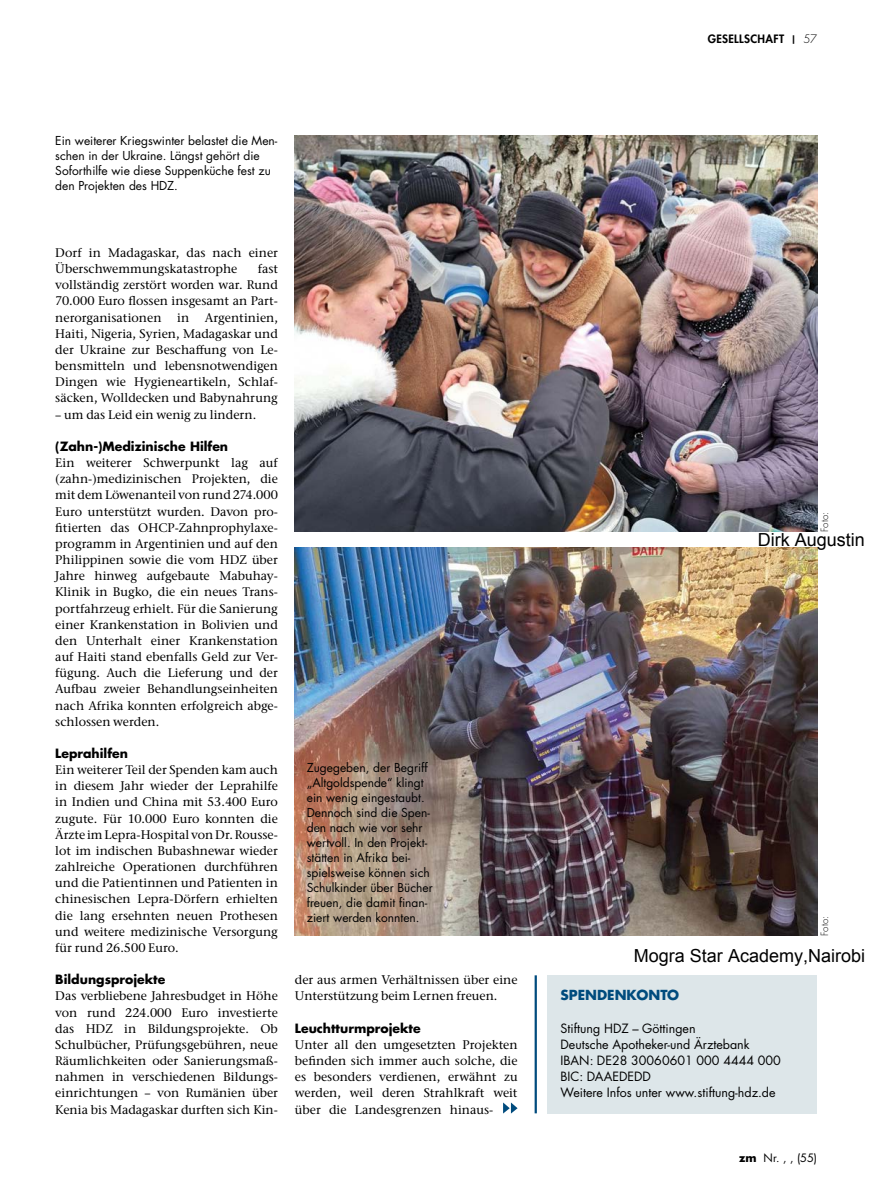
<style>
.page{position:relative;width:881px;height:1191px;background:#fff}
.page>*{position:absolute;margin:0;border:0;box-sizing:border-box;transform-origin:0 0}
.t1{font:18px "Arial";color:#000}
.t2{font:700 13.5px "Futura LT Pro";color:#004b7d}
.t3{font:500 12.45px/16.2px "Stone Serif ITC Pro";color:#000;text-align:justify}
.t4{font:12.45px/16.2px "Futura LT Pro";color:#000}
.t5{font:700 12.45px "Futura LT Pro";color:#000}
.t6{font:12px/15px "Futura LT Pro";color:#000}
.t7{font:800 11.25px "Futura LT Pro";letter-spacing:.03em;color:#000}
.t8{font:11.25px "Futura LT Pro";color:#000}
.t9{font:300 9.75px "Futura LT Pro";color:#000}
.s1{font-weight:300}
.s2{font-weight:700}
</style>
<div class="page">
<div style="left:547px;top:975px;width:269px;height:138px;background:#dde6e9"></div>
<hr style="left:534px;top:975px;width:2px;height:138px;background:#004b7d">
<img style="left:295px;top:135px;width:521px;height:396px">
<img style="left:295px;top:548px;width:521px;height:387px">
<svg style="left:503px;top:1102px;width:14px;height:11px"></svg>
<p class="t6" style="left:55px;top:133px;width:223px">Ein weiterer Kriegswinter belastet die Men&shy;schen in der Ukraine. Längst gehört die Soforthilfe wie diese Suppenküche fest zu den Projekten des HDZ.</p>
<p class="t3" style="left:55px;top:244px;width:224px">Dorf in Madagaskar, das nach einer<br>Überschwemmungskatastrophe</p>
<p class="t3" style="left:55px;top:261px;width:224px;text-indent:202px">fast vollständig zerstört worden war. Rund 70.000 Euro flossen insgesamt an Part&shy;nerorganisationen</p>
<p class="t3" style="left:55px;top:309px;width:224px;text-indent:149px">Argentinien, Haiti, Nigeria, Syrien, Madagaskar und der Ukraine zur Beschaffung von Le&shy;bensmitteln und lebensnotwendigen Dingen wie Hygieneartikeln, Schlaf&shy;säcken, Wolldecken und Babynahrung</p>
<p class="t3" style="left:55px;top:406px;width:202px">– um das Leid ein wenig zu lindern.</p>
<p class="t5" style="left:55px;top:436px;width:174px">(Zahn-)Medizinische Hilfen</p>
<p class="t3" style="left:55px;top:455px;width:224px">Ein weiterer Schwerpunkt lag auf (zahn-)medizinischen Projekten, die mit dem Löwenanteil von rund 274.000<br>Euro unterstützt wurden. Davon pro&shy;fitierten das OHCP-Zahnprophylaxe&shy;programm in Argentinien und auf den Philippinen sowie die vom HDZ über Jahre hinweg aufgebaute Mabuhay-Klinik in Bugko, die ein neues Trans&shy;portfahrzeug erhielt. Für die Sanierung einer Krankenstation in Bolivien und den Unterhalt einer Krankenstation auf Haiti stand ebenfalls Geld zur Ver&shy;fügung. Auch die Lieferung und der Aufbau zweier Behandlungseinheiten nach Afrika konnten erfolgreich abge&shy;schlossen werden.</p>
<p class="t5" style="left:55px;top:743px;width:74px">Leprahilfen</p>
<p class="t3" style="left:55px;top:762px;width:224px">Ein weiterer Teil der Spenden kam auch in diesem Jahr wieder der Leprahilfe in Indien und China mit 53.400 Euro zugute. Für 10.000 Euro konnten die Ärzte im Lepra-Hospital von Dr. Rousse&shy;lot im indischen Bubashnewar wieder zahlreiche Operationen durchführen und die Patientinnen und Patienten in chinesischen Lepra-Dörfern erhielten die lang ersehnten neuen Prothesen und weitere medizinische Versorgung für rund 26.500 Euro.</p>
<p class="t5" style="left:55px;top:970px;width:111px">Bildungsprojekte</p>
<p class="t3" style="left:55px;top:988px;width:224px">Das verbliebene Jahresbudget in Höhe von rund 224.000 Euro investierte das HDZ in Bildungsprojekte. Ob Schulbücher, Prüfungsgebühren, neue Räumlichkeiten oder Sanierungsmaß&shy;nahmen in verschiedenen Bildungs&shy;einrichtungen – von Rumänien über Kenia bis Madagaskar durften sich Kin-</p>
<p class="t3" style="left:177px;top:309px;width:14px">in</p>
<p class="t6" style="left:306px;top:760px;width:127px">Zugegeben, der Begriff „Altgoldspende“ klingt ein wenig eingestaubt.<br>Dennoch sind die Spen&shy;den nach wie vor sehr wertvoll. In den Projekt&shy;stätten in Afrika bei&shy;spielsweise können sich<br>Schulkinder über Bücher freuen, die damit finan&shy;ziert werden konnten.</p>
<p class="t3" style="left:295px;top:972px;width:224px">der aus armen Verhältnissen über eine<br>Unterstützung beim Lernen freuen.</p>
<p class="t5" style="left:295px;top:1018px;width:127px">Leuchtturmprojekte</p>
<p class="t3" style="left:295px;top:1036px;width:224px">Unter all den umgesetzten Projekten befinden sich immer auch solche, die es besonders verdienen, erwähnt zu werden, weil deren Strahlkraft weit über die Landesgrenzen hinaus-</p>
<p class="t7" style="left:707px;top:31px;width:111px">GESELLSCHAFT <sup>|</sup> <span class="s1">57</span></p>
<p class="t9" style="left:817px;top:531px;width:21px;rotate:-90deg">Foto:</p>
<h1 class="t1" style="left:757px;top:527px;width:109px">Dirk Augustin</h1>
<p class="t9" style="left:817px;top:935px;width:21px;rotate:-90deg">Foto:</p>
<h1 class="t1" style="left:633px;top:944px;width:233px">Mogra Star Academy,Nairobi</h1>
<p class="t2" style="left:560px;top:985px;width:120px">SPENDENKONTO</p>
<p class="t4" style="left:560px;top:1020px;width:222px">Stiftung HDZ – Göttingen<br>Deutsche Apotheker-und Ärztebank<br>IBAN: DE28 30060601 000 4444 000<br>BIC: DAAEDEDD<br>Weitere Infos unter www.stiftung-hdz.de</p>
<p class="t8" style="left:738px;top:1150px;width:79px"><span class="s2">zm</span> Nr. , , (55)</p>
</div>
